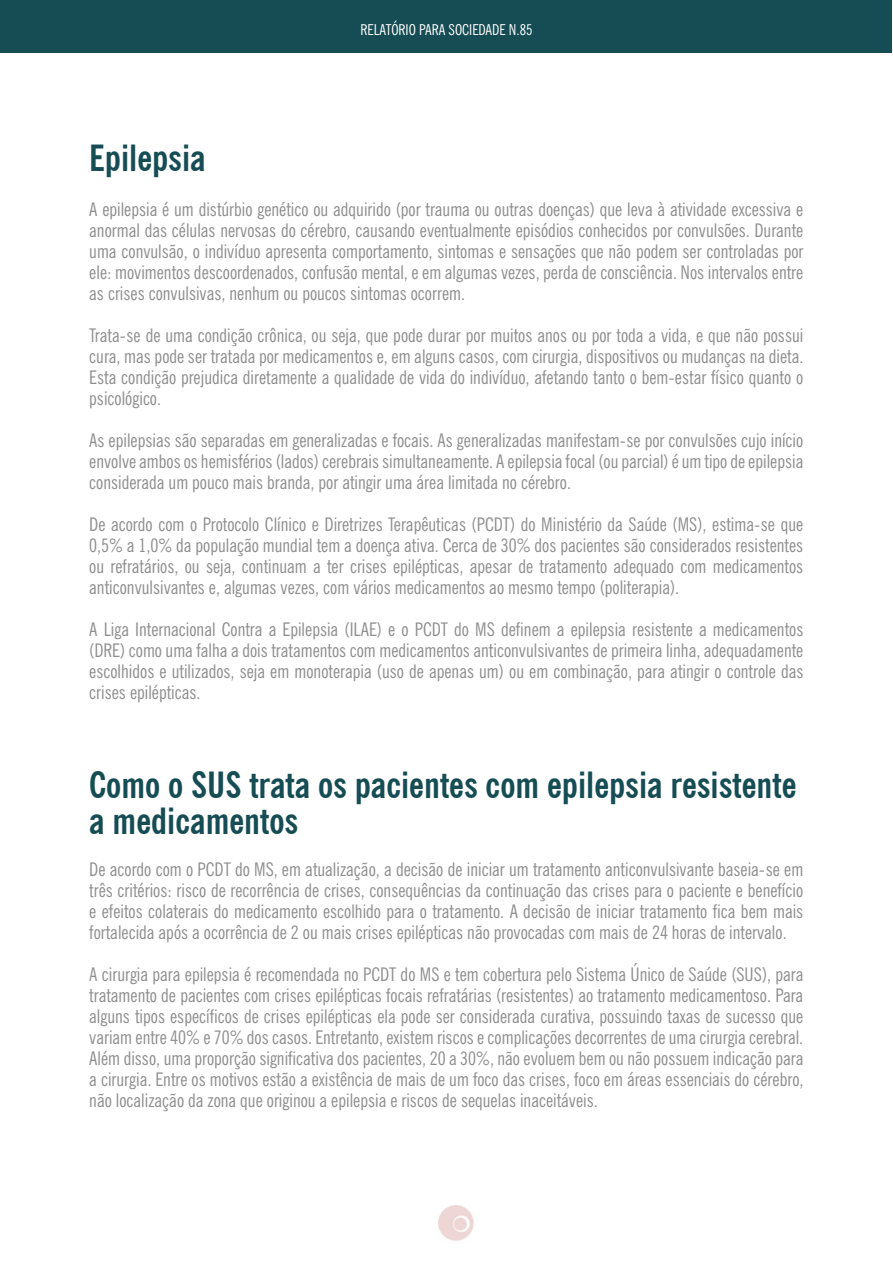
<style>
.page{position:relative;width:893px;height:1263px;background:#fff}
.page>*{position:absolute;margin:0;border:0;box-sizing:border-box;transform-origin:0 0}
.t1{font:700 condensed 36px/36px "News Gothic BT";color:#164d54}
.t2{font:condensed 18.75px/21px "News Gothic BT";color:#8f8e8e;text-align:justify}
.t3{font:condensed 15px "News Gothic BT";color:#fff}
</style>
<div class="page">
<div style="left:1px;top:0;width:891px;height:52px;background:#164d54"></div>
<img style="left:438px;top:1205px;width:36px;height:36px">
<p class="t3" style="left:360px;top:21px;width:173px">RELATÓRIO PARA SOCIEDADE N.85</p>
<h1 class="t1" style="left:89px;top:139px;width:118px">Epilepsia</h1>
<p class="t2" style="left:89px;top:198px;width:716px">A epilepsia é um distúrbio genético ou adquirido (por trauma ou outras doenças) que leva à atividade excessiva e anormal das células nervosas do cérebro, causando eventualmente episódios conhecidos por convulsões. Durante uma convulsão, o indivíduo apresenta comportamento, sintomas e sensações que não podem ser controladas por ele: movimentos descoordenados, confusão mental, e em algumas vezes, perda de consciência. Nos intervalos entre as crises convulsivas, nenhum ou poucos sintomas ocorrem.</p>
<p class="t2" style="left:89px;top:324px;width:716px">Trata-se de uma condição crônica, ou seja, que pode durar por muitos anos ou por toda a vida, e que não possui cura, mas pode ser tratada por medicamentos e, em alguns casos, com cirurgia, dispositivos ou mudanças na dieta.<br>Esta condição prejudica diretamente a qualidade de vida do indivíduo, afetando tanto o bem-estar físico quanto o psicológico.</p>
<p class="t2" style="left:89px;top:429px;width:716px">As epilepsias são separadas em generalizadas e focais. As generalizadas manifestam-se por convulsões cujo início envolve ambos os hemisférios (lados) cerebrais simultaneamente. A epilepsia focal (ou parcial) é um tipo de epilepsia considerada um pouco mais branda, por atingir uma área limitada no cérebro.</p>
<p class="t2" style="left:89px;top:513px;width:715px">De acordo com o Protocolo Clínico e Diretrizes Terapêuticas (PCDT) do Ministério da Saúde (MS), estima-se que 0,5% a 1,0% da população mundial tem a doença ativa. Cerca de 30% dos pacientes são considerados resistentes ou refratários, ou seja, continuam a ter crises epilépticas, apesar de tratamento adequado com medicamentos anticonvulsivantes e, algumas vezes, com vários medicamentos ao mesmo tempo (politerapia).</p>
<p class="t2" style="left:89px;top:618px;width:716px">A Liga Internacional Contra a Epilepsia (ILAE) e o PCDT do MS definem a epilepsia resistente a medicamentos (DRE) como uma falha a dois tratamentos com medicamentos anticonvulsivantes de primeira linha, adequadamente escolhidos e utilizados, seja em monoterapia (uso de apenas um) ou em combinação, para atingir o controle das crises epilépticas.</p>
<h1 class="t1" style="left:89px;top:766px;width:709px">Como o SUS trata os pacientes com epilepsia resistente a medicamentos</h1>
<p class="t2" style="left:89px;top:858px;width:716px">De acordo com o PCDT do MS, em atualização, a decisão de iniciar um tratamento anticonvulsivante baseia-se em três critérios: risco de recorrência de crises, consequências da continuação das crises para o paciente e benefício e efeitos colaterais do medicamento escolhido para o tratamento. A decisão de iniciar tratamento fica bem mais fortalecida após a ocorrência de 2 ou mais crises epilépticas não provocadas com mais de 24 horas de intervalo.</p>
<p class="t2" style="left:89px;top:963px;width:716px">A cirurgia para epilepsia é recomendada no PCDT do MS e tem cobertura pelo Sistema Único de Saúde (SUS), para tratamento de pacientes com crises epilépticas focais refratárias (resistentes) ao tratamento medicamentoso. Para alguns tipos específicos de crises epilépticas ela pode ser considerada curativa, possuindo taxas de sucesso que variam entre 40% e 70% dos casos. Entretanto, existem riscos e complicações decorrentes de uma cirurgia cerebral.<br>Além disso, uma proporção significativa dos pacientes, 20 a 30%, não evoluem bem ou não possuem indicação para a cirurgia. Entre os motivos estão a existência de mais de um foco das crises, foco em áreas essenciais do cérebro, não localização da zona que originou a epilepsia e riscos de sequelas inaceitáveis.</p>
</div>
